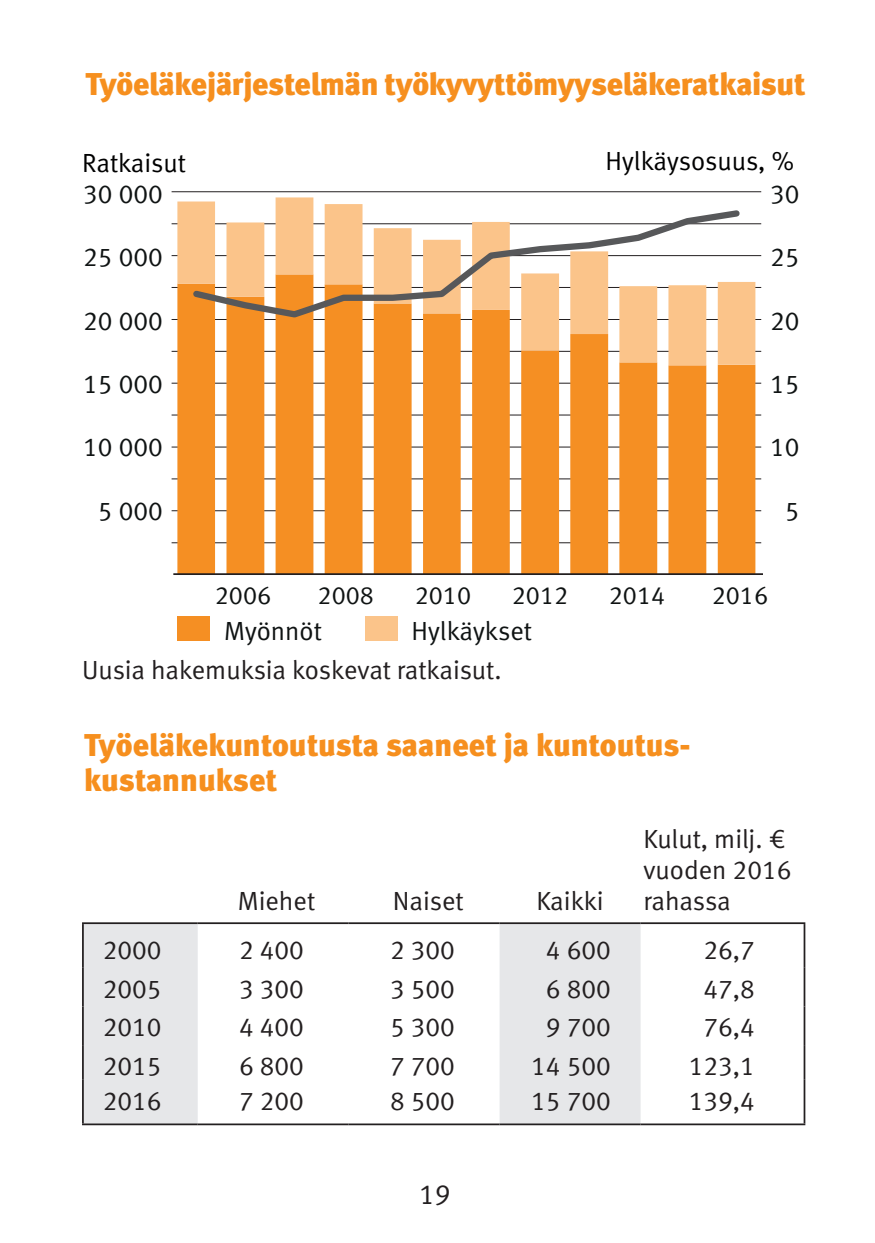
<style>
.page{position:relative;width:875px;height:1243px;background:#fff}
.page>*{position:absolute;margin:0;border:0;box-sizing:border-box;transform-origin:0 0}
.OTSIKKO{font:31.5px/35px "Meta Black LF";letter-spacing:-.01em;color:#f68f1e}
.t1{font:28px "Meta Normal LF";color:#231f20}
.Taulukko{font:26.25px "Meta Normal LF";color:#231f20}
.t2{font:26.25px "Meta Normal LF";color:#0f1313}
.Taulupää{font:26.25px "Meta Normal LF";color:#231f20}
.Alahuomautus{font:26.25px "Meta Normal LF";letter-spacing:-.005em;color:#231f20}
.t3{font:26.25px "Meta Normal LF";letter-spacing:-.005em;color:#000001}
.t4{font:25.2px "Meta Normal LF";color:#0f1313}
</style>
<div class="page">
<svg style="left:84px;top:924px;width:556px;height:199px"></svg>
<hr style="left:82px;top:968px;width:2px;height:38px;background:#231f20">
<hr style="left:803px;top:968px;width:2px;height:38px;background:#231f20">
<hr style="left:82px;top:1006px;width:2px;height:39px;background:#231f20">
<hr style="left:803px;top:1006px;width:2px;height:39px;background:#231f20">
<hr style="left:82px;top:922px;width:116px;height:2px;background:#231f20">
<hr style="left:82px;top:924px;width:2px;height:44px;background:#231f20">
<hr style="left:198px;top:922px;width:151px;height:2px;background:#231f20">
<hr style="left:349px;top:922px;width:150px;height:2px;background:#231f20">
<hr style="left:499px;top:922px;width:141px;height:2px;background:#231f20">
<hr style="left:640px;top:922px;width:165px;height:2px;background:#231f20">
<hr style="left:803px;top:924px;width:2px;height:44px;background:#231f20">
<hr style="left:82px;top:1045px;width:2px;height:35px;background:#231f20">
<hr style="left:803px;top:1045px;width:2px;height:35px;background:#231f20">
<hr style="left:82px;top:1080px;width:2px;height:43px;background:#231f20">
<hr style="left:803px;top:1080px;width:2px;height:43px;background:#231f20">
<hr style="left:82px;top:1123px;width:116px;height:2px;background:#231f20">
<hr style="left:198px;top:1123px;width:151px;height:2px;background:#231f20">
<hr style="left:349px;top:1123px;width:150px;height:2px;background:#231f20">
<hr style="left:499px;top:1123px;width:141px;height:2px;background:#231f20">
<hr style="left:640px;top:1123px;width:165px;height:2px;background:#231f20">
<div style="left:365px;top:616px;width:32px;height:24px;background:#fbc48a"></div>
<div style="left:177px;top:616px;width:32px;height:24px;background:#f58f23"></div>
<hr style="left:172px;top:542px;width:589px;height:1px;background:#231f20">
<hr style="left:172px;top:510px;width:589px;height:1px;background:#231f20">
<hr style="left:172px;top:478px;width:589px;height:1px;background:#231f20">
<hr style="left:172px;top:446px;width:589px;height:2px;background:#231f20">
<hr style="left:172px;top:414px;width:589px;height:2px;background:#231f20">
<hr style="left:172px;top:383px;width:589px;height:1px;background:#231f20">
<hr style="left:172px;top:351px;width:589px;height:1px;background:#231f20">
<hr style="left:172px;top:319px;width:589px;height:1px;background:#231f20">
<hr style="left:172px;top:287px;width:589px;height:1px;background:#231f20">
<hr style="left:172px;top:255px;width:589px;height:1px;background:#231f20">
<hr style="left:172px;top:223px;width:589px;height:1px;background:#231f20">
<hr style="left:172px;top:191px;width:589px;height:1px;background:#231f20">
<svg style="left:177px;top:365px;width:578px;height:208px;fill:#f58f23"></svg>
<svg style="left:177px;top:197px;width:578px;height:168px"></svg>
<svg style="left:189px;top:206px;width:554px;height:116px"></svg>
<hr style="left:173px;top:573px;width:590px;height:2px;background:#231f20">
<p class="OTSIKKO" style="left:85px;top:66px;width:721px">Työeläkejärjestelmän työkyvyttömyyseläkeratkaisut</p>
<p class="t3" style="left:82px;top:147px;width:105px">Ratkaisut</p>
<p class="t3" style="left:605px;top:146px;width:190px">Hylkäysosuus, %</p>
<p class="t2" style="left:83px;top:179px;width:81px">30 000</p>
<p class="t2" style="left:770px;top:179px;width:31px">30</p>
<p class="t2" style="left:83px;top:242px;width:81px">25 000</p>
<p class="t2" style="left:770px;top:242px;width:31px">25</p>
<p class="t2" style="left:83px;top:305px;width:81px">20 000</p>
<p class="t2" style="left:770px;top:305px;width:31px">20</p>
<p class="t2" style="left:83px;top:369px;width:81px">15 000</p>
<p class="t2" style="left:770px;top:369px;width:31px">15</p>
<p class="t2" style="left:83px;top:432px;width:81px">10 000</p>
<p class="t2" style="left:770px;top:432px;width:31px">10</p>
<p class="t2" style="left:98px;top:496px;width:66px">5 000</p>
<p class="t2" style="left:784px;top:495px;width:16px">5</p>
<p class="t4" style="left:215px;top:581px;width:58px">2006</p>
<p class="t4" style="left:318px;top:581px;width:58px">2008</p>
<p class="t4" style="left:415px;top:581px;width:58px">2010</p>
<p class="t4" style="left:512px;top:581px;width:58px">2012</p>
<p class="t4" style="left:609px;top:581px;width:58px">2014</p>
<p class="t4" style="left:711px;top:581px;width:58px">2016</p>
<p class="t2" style="left:224px;top:616px;width:99px">Myönnöt</p>
<p class="t2" style="left:411px;top:616px;width:122px">Hylkäykset</p>
<p class="Alahuomautus" style="left:82px;top:655px;width:421px">Uusia hakemuksia koskevat ratkaisut.</p>
<p class="OTSIKKO" style="left:84px;top:727px;width:608px">Työeläkekuntoutusta saaneet ja kuntoutus&shy;kustannukset</p>
<p class="Taulupää" style="left:643px;top:824px;width:143px">Kulut, milj. €</p>
<p class="Taulupää" style="left:643px;top:855px;width:149px">vuoden 2016</p>
<p class="Taulupää" style="left:238px;top:885px;width:79px">Miehet</p>
<p class="Taulupää" style="left:393px;top:885px;width:72px">Naiset</p>
<p class="Taulupää" style="left:536px;top:885px;width:69px">Kaikki</p>
<p class="Taulupää" style="left:643px;top:885px;width:89px">rahassa</p>
<p class="Taulukko" style="left:103px;top:935px;width:60px">2000</p>
<p class="Taulukko" style="left:239px;top:935px;width:66px">2 400</p>
<p class="Taulukko" style="left:390px;top:935px;width:66px">2 300</p>
<p class="Taulukko" style="left:546px;top:935px;width:66px">4 600</p>
<p class="Taulukko" style="left:703px;top:935px;width:53px">26,7</p>
<p class="Taulukko" style="left:103px;top:973px;width:60px">2005</p>
<p class="Taulukko" style="left:239px;top:973px;width:66px">3 300</p>
<p class="Taulukko" style="left:390px;top:973px;width:66px">3 500</p>
<p class="Taulukko" style="left:546px;top:973px;width:66px">6 800</p>
<p class="Taulukko" style="left:703px;top:973px;width:53px">47,8</p>
<p class="Taulukko" style="left:103px;top:1012px;width:60px">2010</p>
<p class="Taulukko" style="left:239px;top:1012px;width:66px">4 400</p>
<p class="Taulukko" style="left:390px;top:1012px;width:66px">5 300</p>
<p class="Taulukko" style="left:546px;top:1012px;width:66px">9 700</p>
<p class="Taulukko" style="left:703px;top:1012px;width:53px">76,4</p>
<p class="Taulukko" style="left:103px;top:1051px;width:60px">2015</p>
<p class="Taulukko" style="left:239px;top:1051px;width:66px">6 800</p>
<p class="Taulukko" style="left:390px;top:1051px;width:66px">7 700</p>
<p class="Taulukko" style="left:531px;top:1051px;width:81px">14 500</p>
<p class="Taulukko" style="left:688px;top:1051px;width:68px">123,1</p>
<p class="Taulukko" style="left:103px;top:1085px;width:60px">2016</p>
<p class="Taulukko" style="left:239px;top:1085px;width:66px">7 200</p>
<p class="Taulukko" style="left:390px;top:1085px;width:66px">8 500</p>
<p class="Taulukko" style="left:531px;top:1085px;width:81px">15 700</p>
<p class="Taulukko" style="left:688px;top:1085px;width:68px">139,4</p>
<p class="t1" style="left:419px;top:1178px;width:33px">19</p>
</div>
